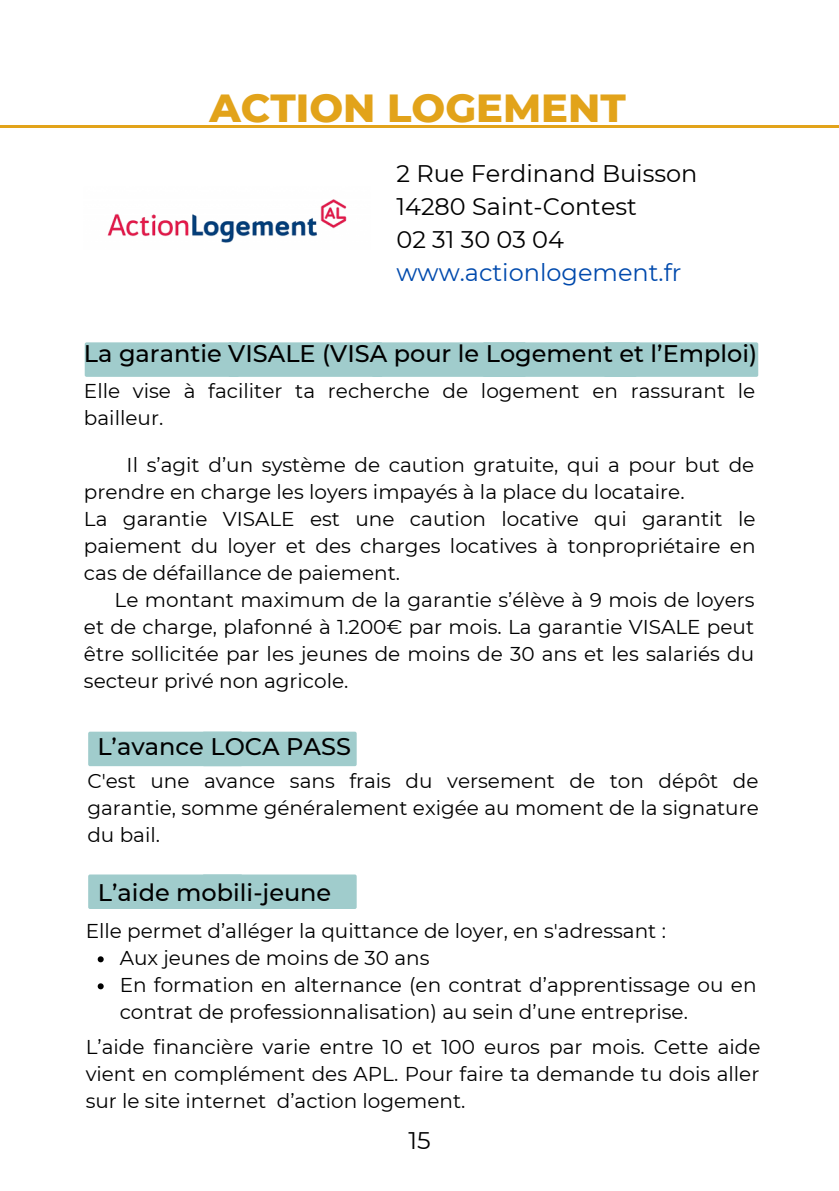
<style>
.page{position:relative;width:839px;height:1191px;background:#fff}
.page>*{position:absolute;margin:0;border:0;box-sizing:border-box;transform-origin:0 0}
.t1{font:800 40px "Montserrat";color:#e2a31a}
.t2{font:500 24px "Montserrat";color:#000}
.t3{font:24px/33px "Montserrat";color:#000}
.t4{font:24px "Montserrat";color:#004aad}
.t5{font:20px/27px "Montserrat";color:#000}
</style>
<div class="page">
<svg style="left:98px;top:956px;width:6px;height:6px"></svg>
<svg style="left:98px;top:983px;width:6px;height:6px"></svg>
<img style="left:107px;top:199px;width:240px;height:44px">
<hr style="left:0;top:125px;width:209px;height:3px;background:#e2a31a">
<hr style="left:209px;top:125px;width:416px;height:3px;background:#e2a31a">
<hr style="left:625px;top:125px;width:213px;height:3px;background:#e2a31a">
<div style="left:85px;top:342px;width:673px;height:35px;background:#a0cccc"></div>
<div style="left:88px;top:732px;width:268px;height:34px;background:#a0cccc"></div>
<div style="left:88px;top:875px;width:268px;height:34px;background:#a0cccc"></div>
<h1 class="t1" style="left:209px;top:83px;width:418px">ACTION LOGEMENT</h1>
<p class="t3" style="left:396px;top:157px;width:302px">2 Rue Ferdinand Buisson<br>14280 Saint-Contest<br>02 31 30 03 04</p>
<p class="t4" style="left:396px;top:258px;width:286px">www.actionlogement.fr</p>
<p class="t2" style="left:84px;top:339px;width:674px">La garantie VISALE (VISA pour le Logement et l’Emploi)</p>
<p class="t5" style="left:84px;top:378px;width:672px">Elle vise à faciliter ta recherche de logement en rassurant le bailleur.</p>
<p class="t5" style="left:84px;top:451px;width:673px;text-indent:43px">Il s’agit d’un système de caution gratuite, qui a pour but de prendre en charge les loyers impayés à la place du locataire.<br>La garantie VISALE est une caution locative qui garantit le paiement du loyer et des charges locatives à tonpropriétaire en cas de défaillance de paiement.</p>
<p class="t5" style="left:84px;top:586px;width:672px;text-align:justify;text-indent:31px">Le montant maximum de la garantie s’élève à 9 mois de loyers et de charge, plafonné à 1.200€ par mois. La garantie VISALE peut être sollicitée par les jeunes de moins de 30 ans et les salariés du secteur privé non agricole.</p>
<p class="t2" style="left:97px;top:732px;width:255px">L’avance LOCA PASS</p>
<p class="t5" style="left:87px;top:767px;width:673px;text-align:justify">C'est une avance sans frais du versement de ton dépôt de garantie, somme généralement exigée au moment de la signature du bail.</p>
<p class="t2" style="left:98px;top:877px;width:235px">L’aide mobili-jeune</p>
<p class="t5" style="left:86px;top:918px;width:581px">Elle permet d’alléger la quittance de loyer, en s'adressant :</p>
<p class="t5" style="left:120px;top:945px;width:638px">Aux jeunes de moins de 30 ans<br>En formation en alternance (en contrat d’apprentissage ou en contrat de professionnalisation) au sein d’une entreprise.</p>
<p class="t5" style="left:86px;top:1034px;width:676px;text-align:justify">L’aide financière varie entre 10 et 100 euros par mois. Cette aide vient en complément des APL. Pour faire ta demande tu dois aller sur le site internet d’action logement.</p>
<p class="t3" style="left:408px;top:1124px;width:24px">15</p>
</div>
